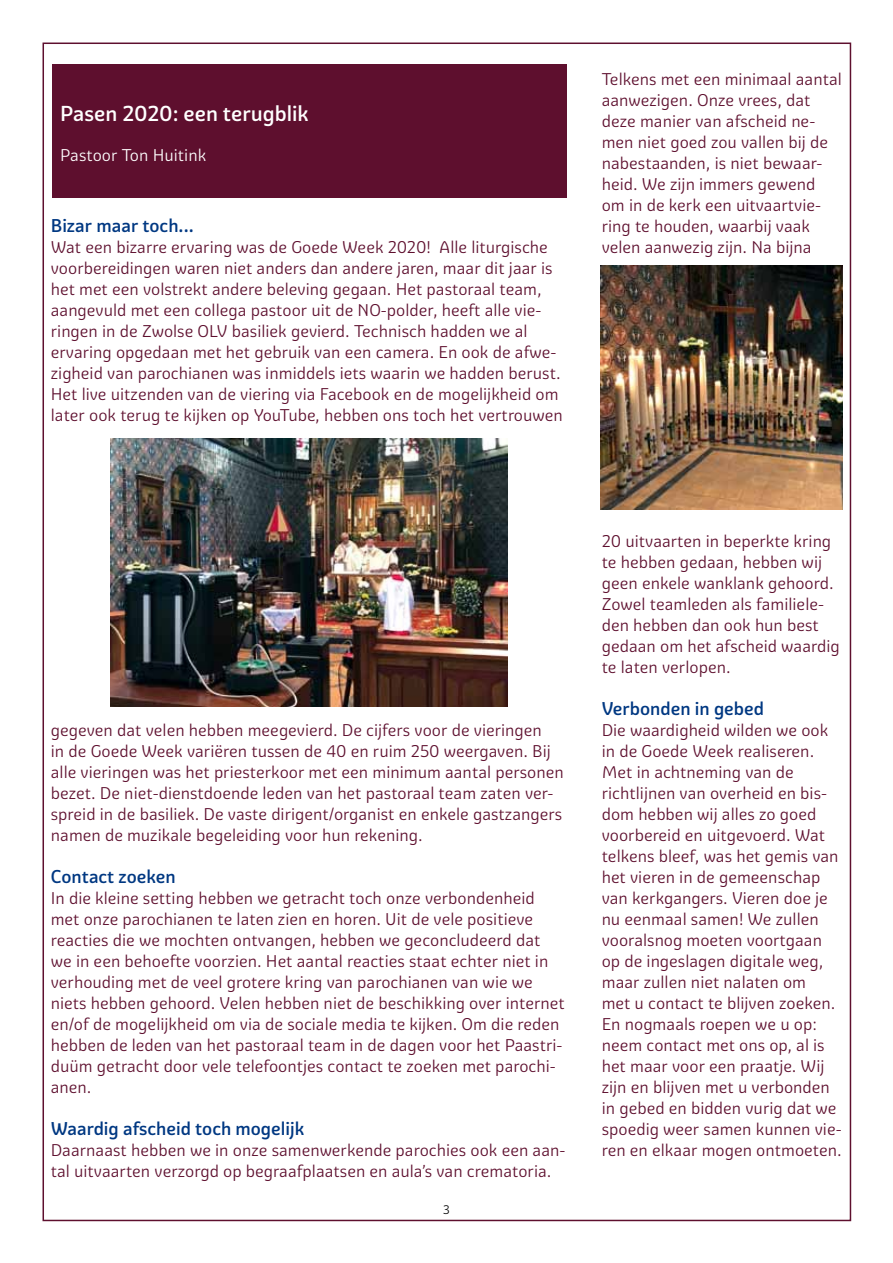
<style>
.page{position:relative;width:893px;height:1263px;background:#fff}
.page>*{position:absolute;margin:0;border:0;box-sizing:border-box;transform-origin:0 0}
.t1{font:500 21px "Graviola";color:#fff}
.t2{font:500 18px "Graviola";color:#003882}
.t3{font:16.5px/21px "Graviola";color:#5e0f2e}
.t4{font:16.5px "Graviola";color:#fff}
.t5{font:12px "Graviola";color:#000}
</style>
<div class="page">
<div style="left:52px;top:64px;width:514px;height:134px;background:#5e0f2e"></div>
<img style="left:110px;top:438px;width:398px;height:268px">
<img style="left:600px;top:265px;width:243px;height:244px">
<p class="t1" style="left:60px;top:101px;width:250px">Pasen 2020: een terugblik</p>
<p class="t4" style="left:60px;top:145px;width:148px">Pastoor Ton Huitink</p>
<p class="t2" style="left:51px;top:214px;width:144px">Bizar maar toch...</p>
<p class="t3" style="left:51px;top:236px;width:513px">Wat een bizarre ervaring was de Goede Week 2020! Alle liturgische voorbereidingen waren niet anders dan andere jaren, maar dit jaar is het met een volstrekt andere beleving gegaan. Het pastoraal team, aangevuld met een collega pastoor uit de NO-polder, heeft alle vie&shy;ringen in de Zwolse OLV basiliek gevierd. Technisch hadden we al ervaring opgedaan met het gebruik van een camera. En ook de afwe&shy;zigheid van parochianen was inmiddels iets waarin we hadden berust.<br>Het live uitzenden van de viering via Facebook en de mogelijkheid om later ook terug te kijken op YouTube, hebben ons toch het vertrouwen</p>
<p class="t3" style="left:602px;top:68px;width:242px">Telkens met een minimaal aantal aanwezigen. Onze vrees, dat deze manier van afscheid ne&shy;men niet goed zou vallen bij de nabestaanden, is niet bewaar&shy;heid. We zijn immers gewend om in de kerk een uitvaartvie&shy;ring te houden, waarbij vaak velen aanwezig zijn. Na bijna</p>
<p class="t3" style="left:51px;top:719px;width:514px">gegeven dat velen hebben meegevierd. De cijfers voor de vieringen<br>in de Goede Week variëren tussen de 40 en ruim 250 weergaven. Bij alle vieringen was het priesterkoor met een minimum aantal personen bezet. De niet-dienstdoende leden van het pastoraal team zaten ver&shy;spreid in de basiliek. De vaste dirigent/organist en enkele gastzangers namen de muzikale begeleiding voor hun rekening.</p>
<p class="t2" style="left:51px;top:865px;width:127px">Contact zoeken</p>
<p class="t3" style="left:51px;top:887px;width:515px">In die kleine setting hebben we getracht toch onze verbondenheid met onze parochianen te laten zien en horen. Uit de vele positieve reacties die we mochten ontvangen, hebben we geconcludeerd dat we in een behoefte voorzien. Het aantal reacties staat echter niet in verhouding met de veel grotere kring van parochianen van wie we niets hebben gehoord. Velen hebben niet de beschikking over internet en/of de mogelijkheid om via de sociale media te kijken. Om die reden hebben de leden van het pastoraal team in de dagen voor het Paastri&shy;duüm getracht door vele telefoontjes contact te zoeken met parochi&shy;anen.</p>
<p class="t2" style="left:51px;top:1117px;width:255px">Waardig afscheid toch mogelijk</p>
<p class="t3" style="left:51px;top:1139px;width:516px">Daarnaast hebben we in onze samenwerkende parochies ook een aan&shy;tal uitvaarten verzorgd op begraafplaatsen en aula’s van crematoria.</p>
<p class="t5" style="left:443px;top:1202px;width:8px">3</p>
<p class="t3" style="left:602px;top:530px;width:240px">20 uitvaarten in beperkte kring te hebben gedaan, hebben wij geen enkele wanklank gehoord.<br>Zowel teamleden als familiele&shy;den hebben dan ook hun best gedaan om het afscheid waardig te laten verlopen.</p>
<p class="t2" style="left:602px;top:697px;width:164px">Verbonden in gebed</p>
<p class="t3" style="left:602px;top:719px;width:241px">Die waardigheid wilden we ook in de Goede Week realiseren.<br>Met in achtneming van de richtlijnen van overheid en bis&shy;dom hebben wij alles zo goed voorbereid en uitgevoerd. Wat telkens bleef, was het gemis van het vieren in de gemeenschap van kerkgangers. Vieren doe je nu eenmaal samen! We zullen vooralsnog moeten voortgaan op de ingeslagen digitale weg, maar zullen niet nalaten om<br>met u contact te blijven zoeken.<br>En nogmaals roepen we u op: neem contact met ons op, al is het maar voor een praatje. Wij zijn en blijven met u verbonden in gebed en bidden vurig dat we spoedig weer samen kunnen vie&shy;ren en elkaar mogen ontmoeten.</p>
</div>
